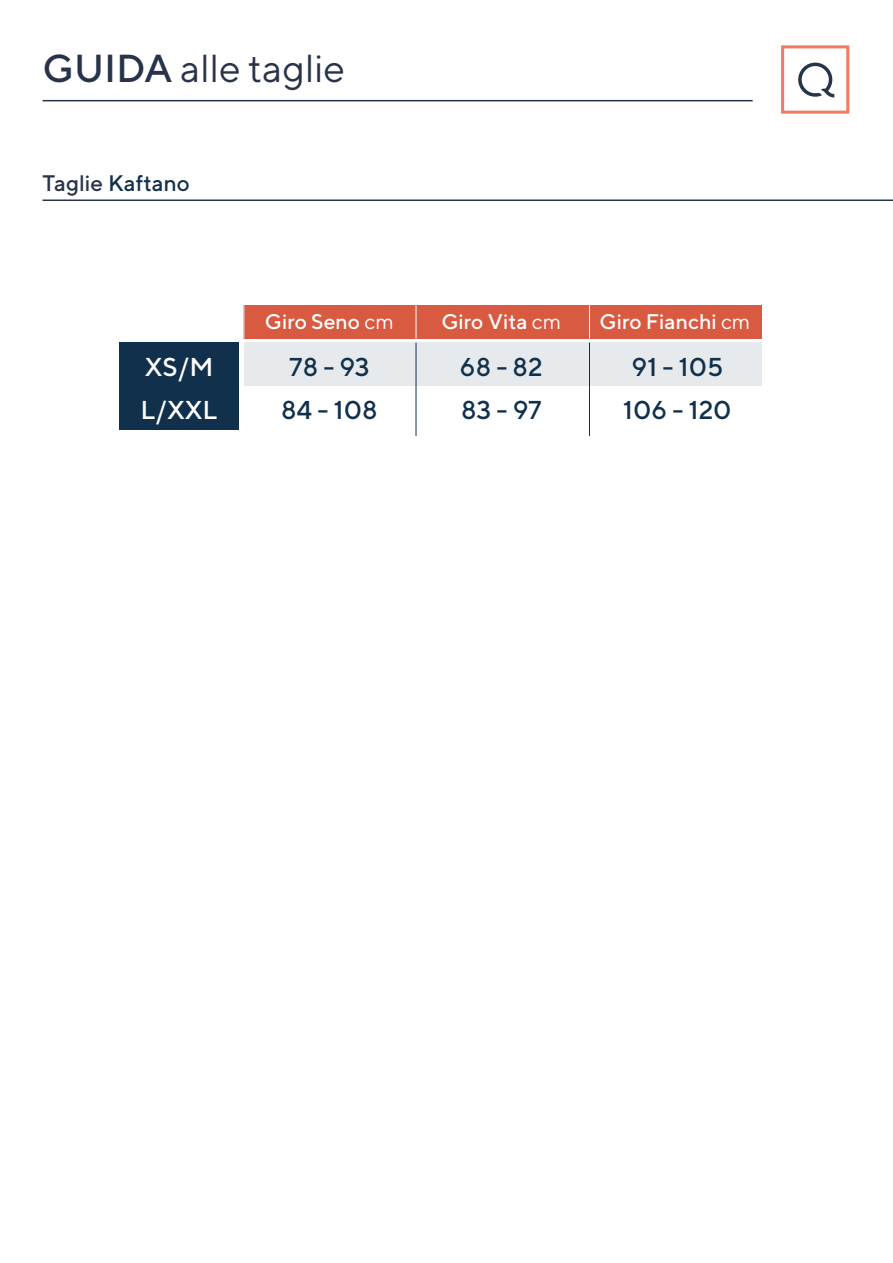
<style>
.page{position:relative;width:893px;height:1263px;background:#fff}
.page>*{position:absolute;margin:0;border:0;box-sizing:border-box;transform-origin:0 0}
.t1{font:39px "TT Norms";color:#28334a}
.t2{font:500 25.8px/43.3px "TT Norms";color:#11304c;text-align:center}
.t3{font:500 25.8px/43.3px "TT Norms";color:#fff}
.t4{font:500 22.5px "TT Norms";color:#12304c}
.t5{font:500 21.15px "TT Norms";color:#fff}
.s1{font-weight:500}
.s2{color:#28334a}
.s3{font-weight:400}
</style>
<div class="page">
<svg style="left:781px;top:45px;width:68px;height:69px"></svg>
<hr style="left:43px;top:100px;width:710px;height:1px;background:#28334a">
<hr style="left:43px;top:199px;width:850px;height:2px;background:#28334a">
<div style="left:589px;top:305px;width:173px;height:34px;background:#d85a40"></div>
<div style="left:416px;top:305px;width:172px;height:34px;background:#d85a40"></div>
<div style="left:244px;top:343px;width:518px;height:43px;background:#e7eaed"></div>
<div style="left:119px;top:343px;width:120px;height:87px;background:#11304c"></div>
<hr style="left:415px;top:343px;width:1px;height:93px;background:#11304c">
<hr style="left:589px;top:343px;width:1px;height:93px;background:#11304c">
<div style="left:244px;top:305px;width:172px;height:34px;background:#d85a40"></div>
<hr style="left:415px;top:305px;width:1px;height:34px;background:#fff">
<hr style="left:589px;top:305px;width:1px;height:34px;background:#fff">
<h1 class="t1" style="left:43px;top:44px;width:304px"><span class="s1">GUIDA</span> alle taglie</h1>
<p class="t4" style="left:43px;top:169px;width:149px"><span class="s2">Taglie</span> Kaftano</p>
<p class="t3" style="left:140px;top:344px;width:79px">XS/M<br>L/XXL</p>
<p class="t5" style="left:265px;top:308px;width:130px">Giro Seno <span class="s3">cm</span></p>
<p class="t5" style="left:441px;top:308px;width:121px">Giro Vita <span class="s3">cm</span></p>
<p class="t5" style="left:599px;top:308px;width:152px">Giro Fianchi <span class="s3">cm</span></p>
<p class="t2" style="left:289px;top:344px;width:82px">78 - 93</p>
<p class="t2" style="left:460px;top:344px;width:84px">68 - 82</p>
<p class="t2" style="left:281px;top:388px;width:98px">84 - 108</p>
<p class="t2" style="left:461px;top:388px;width:82px">83 - 97</p>
<p class="t2" style="left:623px;top:344px;width:110px">91 - 105<br>106 - 120</p>
</div>
